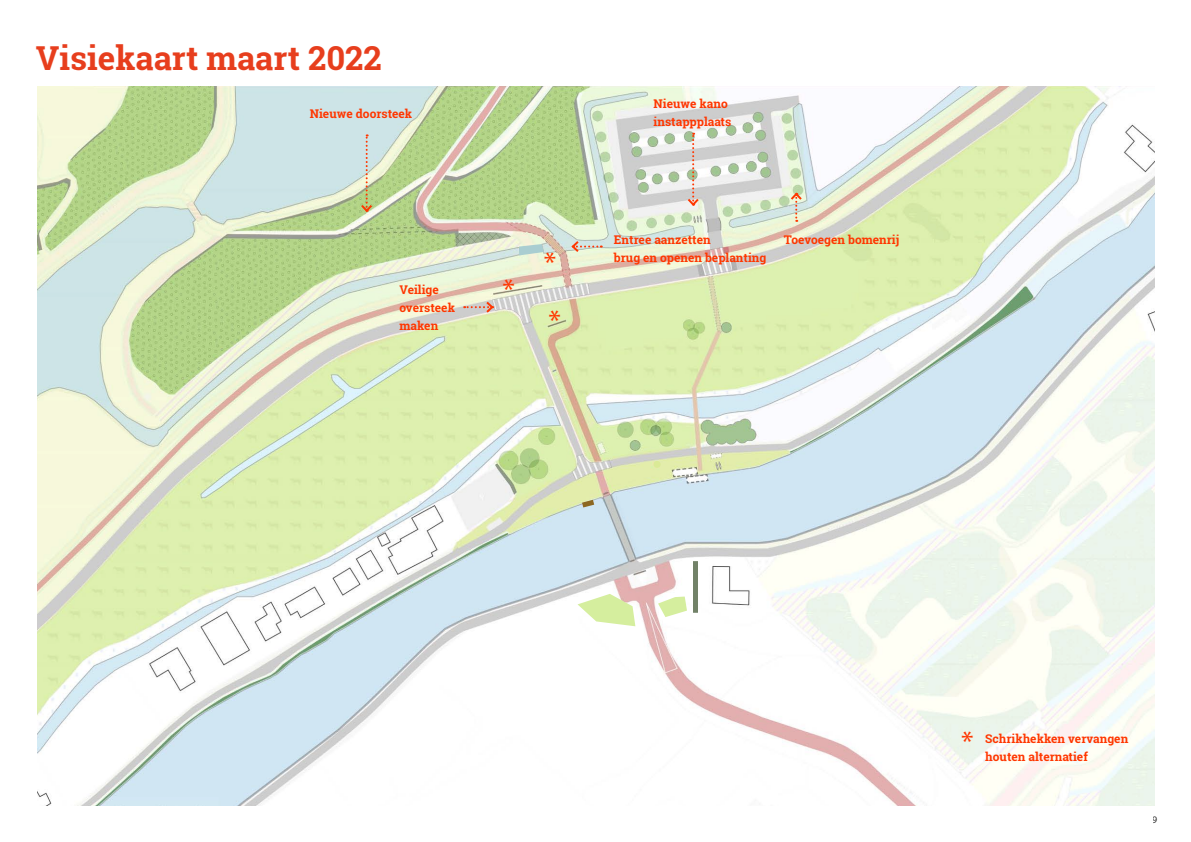
<style>
.page{position:relative;width:1191px;height:842px;background:#fff}
.page>*{position:absolute;margin:0;border:0;box-sizing:border-box;transform-origin:0 0}
.t1{font:700 33px "Roboto Slab";color:#e73e1d}
.t2{font:30px "Myriad Pro";color:#ff3600}
.t3{font:700 12px/18px "Roboto Slab";color:#ff3600}
.t4{font:10px "Myriad Pro";color:#000}
</style>
<div class="page">
<img style="left:38px;top:87px;width:1117px;height:719px">
<div style="left:693px;top:561px;width:5px;height:52px;background:#728268"></div>
<svg style="left:577px;top:594px;width:58px;height:32px"></svg>
<svg style="left:464px;top:300px;width:31px;height:15px"></svg>
<svg style="left:788px;top:191px;width:16px;height:31px"></svg>
<svg style="left:685px;top:133px;width:15px;height:74px"></svg>
<svg style="left:359px;top:134px;width:15px;height:80px"></svg>
<svg style="left:570px;top:239px;width:32px;height:15px"></svg>
<svg style="left:658px;top:596px;width:29px;height:21px"></svg>
<div style="left:653px;top:461px;width:7px;height:7px;background:#daea96;border-radius:50%"></div>
<svg style="left:576px;top:496px;width:23px;height:15px"></svg>
<svg style="left:519px;top:244px;width:25px;height:11px"></svg>
<h1 class="t1" style="left:36px;top:35px;width:347px">Visiekaart maart 2022</h1>
<p class="t3" style="left:310px;top:104px;width:104px">Nieuwe doorsteek</p>
<p class="t3" style="left:399px;top:280px;width:57px">Veilige oversteek maken</p>
<h2 class="t2" style="left:502px;top:271px;width:14px">*</h2>
<h2 class="t2" style="left:544px;top:245px;width:14px">*</h2>
<h2 class="t2" style="left:548px;top:302px;width:14px">*</h2>
<p class="t3" style="left:653px;top:94px;width:79px">Nieuwe kano instappplaats</p>
<p class="t3" style="left:614px;top:230px;width:154px">Entree aanzetten<br>brug en openen beplanting</p>
<p class="t3" style="left:783px;top:230px;width:117px">Toevoegen bomenrij</p>
<h2 class="t2" style="left:961px;top:723px;width:14px">*</h2>
<p class="t3" style="left:985px;top:730px;width:144px">Schrikhekken vervangen houten alternatief</p>
<p class="t4" style="left:1152px;top:813px;width:7px">9</p>
</div>
